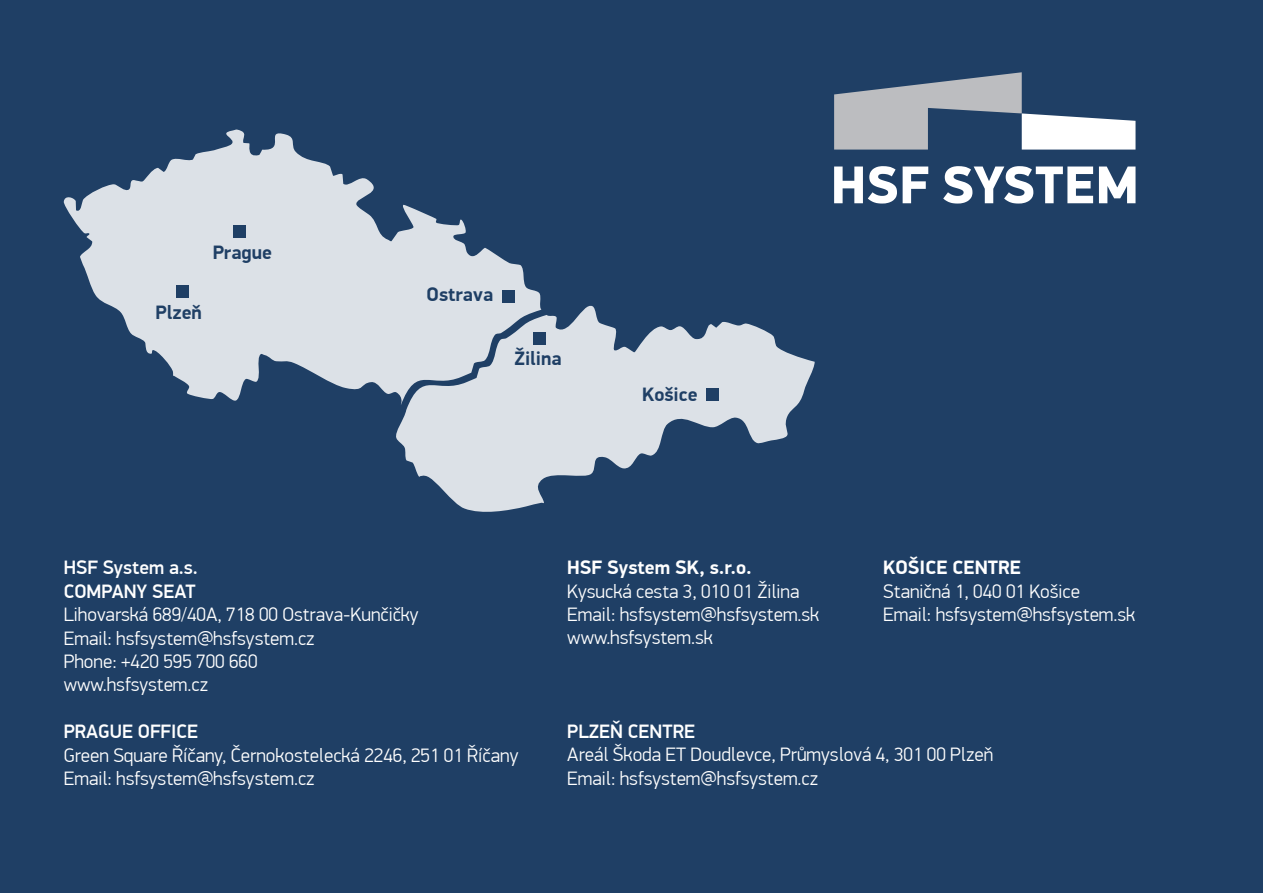
<style>
.page{position:relative;width:1263px;height:893px;background:#1f3f65}
.page>*{position:absolute;margin:0;border:0;box-sizing:border-box;transform-origin:0 0}
.t1{font:300 19.5px/23.4px "PF Din Display Pro";color:#fff}
.t2{font:500 19.5px/23.4px "PF Din Display Pro";color:#fff}
.t3{font:700 19.5px "PF Din Display Pro";color:#1f3f65}
.t4{font:700 19.5px "PF Din Display Pro";color:#fff}
</style>
<div class="page">
<svg style="left:64px;top:204px;width:477px;height:197px;fill:#dce1e7"></svg>
<svg style="left:394px;top:304px;width:421px;height:208px;fill:#dce1e7"></svg>
<div style="left:233px;top:225px;width:13px;height:13px;background:#1f3f65"></div>
<div style="left:176px;top:285px;width:12px;height:13px;background:#1f3f65"></div>
<div style="left:533px;top:332px;width:13px;height:12px;background:#1f3f65"></div>
<div style="left:502px;top:290px;width:13px;height:13px;background:#1f3f65"></div>
<svg style="left:63px;top:72px;width:1072px;height:132px"></svg>
<div style="left:706px;top:388px;width:13px;height:13px;background:#1f3f65"></div>
<p class="t3" style="left:213px;top:240px;width:61px">Prague</p>
<p class="t3" style="left:156px;top:300px;width:48px">Plzeň</p>
<p class="t3" style="left:427px;top:283px;width:68px">Ostrava</p>
<p class="t3" style="left:514px;top:347px;width:49px">Žilina</p>
<p class="t3" style="left:642px;top:382px;width:57px">Košice</p>
<p class="t2" style="left:64px;top:556px;width:136px">HSF System a.s.<br>COMPANY SEAT</p>
<p class="t1" style="left:64px;top:603px;width:356px">Lihovarská 689/40A, 718 00 Ostrava-Kunčičky<br>Email: hsfsystem@hsfsystem.cz<br>Phone: +420 595 700 660<br>www.hsfsystem.cz</p>
<p class="t2" style="left:64px;top:720px;width:136px">PRAGUE OFFICE</p>
<p class="t1" style="left:64px;top:744px;width:456px">Green Square Říčany, Černokostelecká 2246, 251 01 Říčany<br>Email: hsfsystem@hsfsystem.cz</p>
<p class="t4" style="left:567px;top:556px;width:186px">HSF System SK, s.r.o.</p>
<p class="t1" style="left:567px;top:580px;width:254px">Kysucká cesta 3, 010 01 Žilina<br>Email: hsfsystem@hsfsystem.sk www.hsfsystem.sk</p>
<p class="t4" style="left:883px;top:556px;width:139px">KOŠICE CENTRE</p>
<p class="t1" style="left:883px;top:580px;width:254px">Staničná 1, 040 01 Košice<br>Email: hsfsystem@hsfsystem.sk</p>
<p class="t2" style="left:567px;top:720px;width:129px">PLZEŇ CENTRE</p>
<p class="t1" style="left:567px;top:743px;width:427px">Areál Škoda ET Doudlevce, Průmyslová 4, 301 00 Plzeň<br>Email: hsfsystem@hsfsystem.cz</p>
</div>
